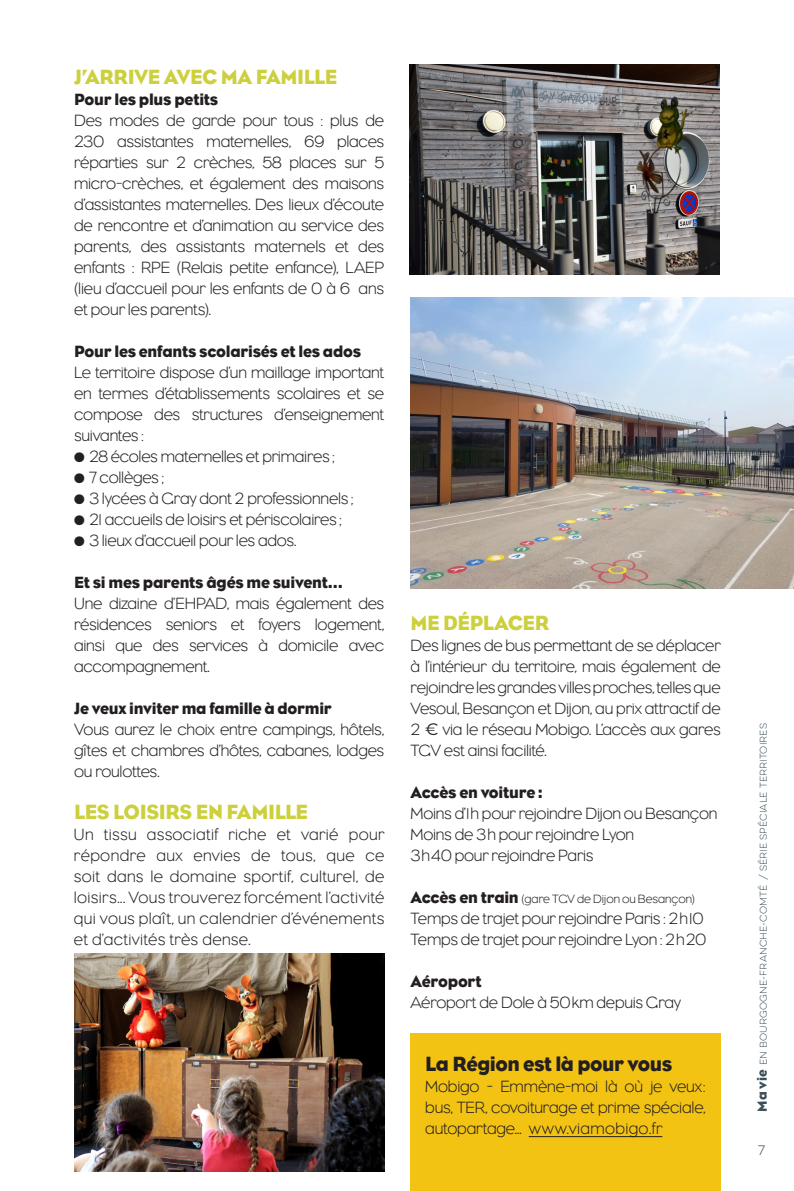
<style>
.page{position:relative;width:794px;height:1191px;background:#fff}
.page>*{position:absolute;margin:0;border:0;box-sizing:border-box;transform-origin:0 0}
.Titres_paragraphes{font:21px "Eagle";letter-spacing:-.02em;color:#ccd03c}
.TEXTE_COURANT{font:21px "Eagle";letter-spacing:-.025em;color:#231f20}
.TEXTE_COURANT-2{font:300 16.62px/21px "Eagle";letter-spacing:-.015em;color:#231f20;text-align:justify}
.TEXTE_COURANT-3{font:16.62px "Eagle";letter-spacing:-.015em;color:#231f20}
.TEXTE_COURANT-4{font:300 12.25px "Eagle";letter-spacing:-.005em;color:#231f20}
.t1{font:100 12.25px "Eveleth Clean";color:#3b4d59}
.t2{font:100 8.75px "Eveleth Clean";letter-spacing:.015em;color:#3b4d59}
.s1{font-family:"Montserrat";font-weight:400}
.s2{font-weight:400;font-size:16.62px}
.s3{font-family:"Eagle";font-weight:400;font-size:14px}
</style>
<div class="page">
<div style="left:410px;top:1033px;width:311px;height:158px;background:#f3c314"></div>
<hr style="left:529px;top:1136px;width:133px;height:1px;background:#231f20">
<img style="left:409px;top:64px;width:310px;height:210px">
<img style="left:410px;top:297px;width:384px;height:291px">
<img style="left:74px;top:953px;width:310px;height:218px">
<p class="Titres_paragraphes" style="left:74px;top:65px;width:264px">J’ARRIVE AVEC MA FAMILLE</p>
<p class="TEXTE_COURANT-3" style="left:74px;top:90px;width:146px">Pour les plus petits</p>
<p class="TEXTE_COURANT-2" style="left:74px;top:110px;width:312px">Des modes de garde pour tous : plus de 230 assistantes maternelles, 69 places réparties sur 2 crèches, 58 places sur 5 micro-crèches, et également des maisons d’assistantes maternelles. Des lieux d’écoute de rencontre et d’animation au service des parents, des assistants maternels et des enfants : RPE (Relais petite enfance), LAEP (lieu d’accueil pour les enfants de 0 à 6 ans et pour les parents).</p>
<p class="TEXTE_COURANT-3" style="left:74px;top:342px;width:288px">Pour les enfants scolarisés et les ados</p>
<p class="TEXTE_COURANT-2" style="left:74px;top:362px;width:312px">Le territoire dispose d’un maillage important en termes d’établissements scolaires et se compose des structures d’enseignement suivantes :</p>
<p class="TEXTE_COURANT-2" style="left:74px;top:446px;width:262px">• 28 écoles maternelles et primaires ;</p>
<p class="TEXTE_COURANT-2" style="left:74px;top:467px;width:91px">• 7 collèges ;</p>
<p class="TEXTE_COURANT-2" style="left:74px;top:488px;width:281px">• 3 lycées à Gray dont 2 professionnels ;</p>
<p class="TEXTE_COURANT-2" style="left:74px;top:509px;width:269px">• 21 accueils de loisirs et périscolaires ;</p>
<p class="TEXTE_COURANT-2" style="left:74px;top:530px;width:224px">• 3 lieux d’accueil pour les ados.</p>
<p class="TEXTE_COURANT-3" style="left:74px;top:573px;width:270px">Et si mes parents âgés me suivent…</p>
<p class="TEXTE_COURANT-2" style="left:74px;top:593px;width:312px">Une dizaine d’EHPAD, mais également des résidences seniors et foyers logement, ainsi que des services à domicile avec accompagnement.</p>
<p class="TEXTE_COURANT-3" style="left:74px;top:699px;width:259px">Je veux inviter ma famille à dormir</p>
<p class="TEXTE_COURANT-2" style="left:74px;top:719px;width:312px">Vous aurez le choix entre campings, hôtels, gîtes et chambres d’hôtes, cabanes, lodges ou roulottes.</p>
<p class="Titres_paragraphes" style="left:74px;top:800px;width:235px">LES LOISIRS EN FAMILLE</p>
<p class="TEXTE_COURANT-2" style="left:74px;top:824px;width:312px">Un tissu associatif riche et varié pour répondre aux envies de tous, que ce soit dans le domaine sportif, culturel, de loisirs... Vous trouverez forcément l’activité qui vous plaît, un calendrier d’événements et d’activités très dense.</p>
<p class="Titres_paragraphes" style="left:410px;top:611px;width:140px">ME DÉPLACER</p>
<p class="TEXTE_COURANT-2" style="left:410px;top:635px;width:312px">Des lignes de bus permettant de se déplacer à l’intérieur du territoire, mais également de rejoindre les grandes villes proches, telles que Vesoul, Besançon et Dijon, au prix attractif de 2 <span class="s1">€</span> via le réseau Mobigo. L’accès aux gares TGV est ainsi facilité.</p>
<p class="TEXTE_COURANT-3" style="left:410px;top:783px;width:134px">Accès en voiture :</p>
<p class="TEXTE_COURANT-2" style="left:410px;top:803px;width:308px">Moins d’1 h pour rejoindre Dijon ou Besançon</p>
<p class="TEXTE_COURANT-2" style="left:410px;top:824px;width:225px">Moins de 3 h pour rejoindre Lyon</p>
<p class="TEXTE_COURANT-2" style="left:410px;top:845px;width:184px">3 h 40 pour rejoindre Paris</p>
<p class="TEXTE_COURANT-4" style="left:410px;top:892px;width:286px"><span class="s2">Accès en train</span> (gare TGV de Dijon ou Besançon)</p>
<p class="TEXTE_COURANT-2" style="left:410px;top:908px;width:294px">Temps de trajet pour rejoindre Paris : 2 h 10</p>
<p class="TEXTE_COURANT-2" style="left:410px;top:929px;width:297px">Temps de trajet pour rejoindre Lyon : 2 h 20</p>
<p class="TEXTE_COURANT-3" style="left:410px;top:972px;width:73px">Aéroport</p>
<p class="TEXTE_COURANT-2" style="left:410px;top:992px;width:272px">Aéroport de Dole à 50 km depuis Gray</p>
<p class="TEXTE_COURANT" style="left:425px;top:1052px;width:249px">La Région est là pour vous</p>
<p class="TEXTE_COURANT-2" style="left:425px;top:1076px;width:282px">Mobigo - Emmène-moi là où je veux: bus, TER, covoiturage et prime spéciale, autopartage... www.viamobigo.fr</p>
<p class="t2" style="left:757px;top:1112px;width:390px;rotate:-90deg"><span class="s3">Ma vie</span> en bourgogne-franche-comté / série spéciale territoires</p>
<p class="t1" style="left:758px;top:1142px;width:9px">7</p>
</div>
